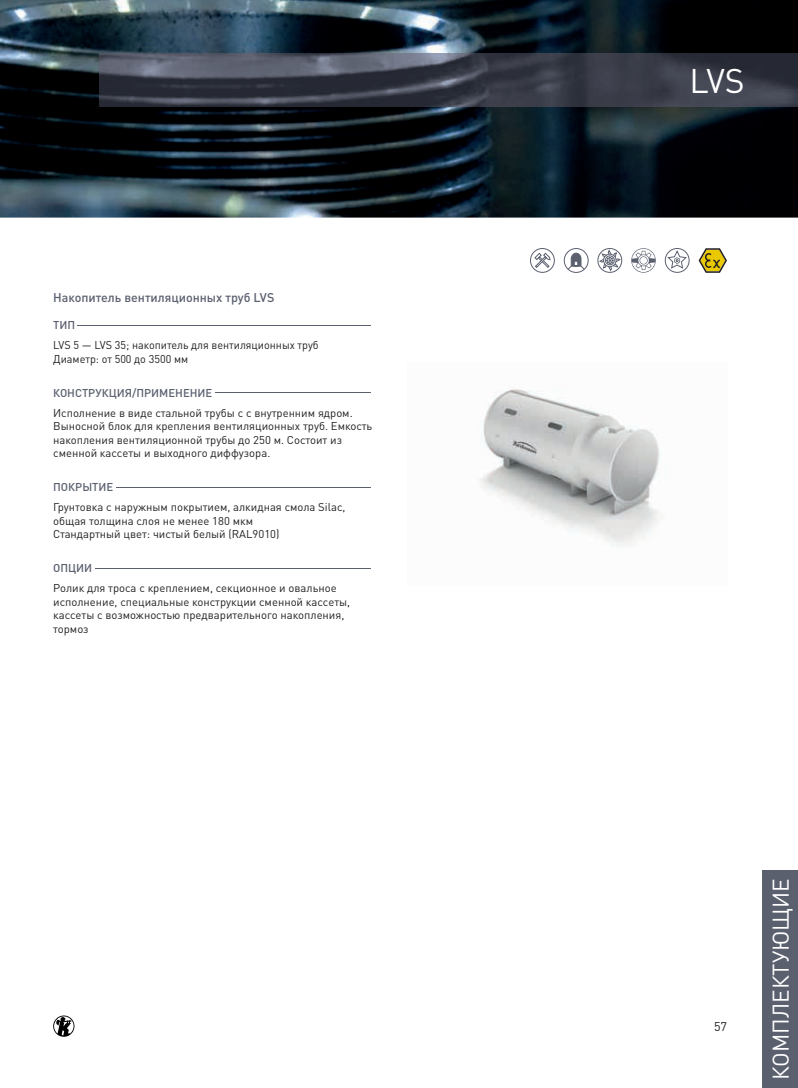
<style>
.page{position:relative;width:798px;height:1088px;background:#fff}
.page>*{position:absolute;margin:0;border:0;box-sizing:border-box;transform-origin:0 0}
.t1{font:33.75px "DIN Pro";color:#fff}
.t2{font:22.5px "DIN Pro";color:#fff}
.t3{font:500 12.5px "DIN Pro";color:#5b606f}
.t4{font:12.5px "DIN Pro";color:#231f20}
.t5{font:11.25px/13.5px "DIN Pro";color:#231f20}
.t6{font:11.25px/13.5px "DIN Pro";color:#231f20;scale:.96 1}
.t7{font:500 11.25px "DIN Pro";color:#5b606f}
</style>
<div class="page">
<svg style="left:698px;top:248px;width:28px;height:25px"></svg>
<svg style="left:53px;top:1015px;width:21px;height:22px"></svg>
<div style="left:664px;top:248px;width:25px;height:25px;border:1px solid #5b606f;border-radius:50%"></div>
<svg style="left:666px;top:250px;width:20px;height:19px"></svg>
<div style="left:597px;top:248px;width:24px;height:25px;border:1px solid #5b606f;border-radius:50%"></div>
<svg style="left:598px;top:249px;width:23px;height:23px"></svg>
<div style="left:530px;top:248px;width:24px;height:25px;border:1px solid #5b606f;border-radius:50%"></div>
<svg style="left:534px;top:252px;width:16px;height:16px"></svg>
<div style="left:563px;top:248px;width:25px;height:25px;border:1px solid #5b606f;border-radius:50%"></div>
<svg style="left:567px;top:253px;width:18px;height:17px"></svg>
<svg style="left:631px;top:248px;width:24px;height:25px"></svg>
<img style="left:0;top:0;width:797px;height:218px">
<img style="left:99px;top:53px;width:698px;height:53px">
<img style="left:480px;top:389px;width:180px;height:158px">
<div style="left:762px;top:870px;width:35px;height:218px;background:#5b606f"></div>
<hr style="left:95px;top:568px;width:276px;height:1px;background:#5b606f">
<hr style="left:116px;top:487px;width:255px;height:1px;background:#5b606f">
<hr style="left:215px;top:392px;width:156px;height:1px;background:#5b606f">
<hr style="left:78px;top:325px;width:293px;height:1px;background:#5b606f">
<p class="t3" style="left:53px;top:289px;width:222px">Накопитель вентиляционных труб LVS</p>
<p class="t7" style="left:53px;top:317px;width:24px">ТИП</p>
<p class="t6" style="left:53px;top:338px;width:278px">LVS 5 — LVS 35; накопитель для вентиляционных труб<br>Диаметр: от 500 до 3500 мм</p>
<p class="t7" style="left:53px;top:385px;width:161px">КОНСТРУКЦИЯ/ПРИМЕНЕНИЕ</p>
<p class="t5" style="left:53px;top:406px;width:320px">Исполнение в виде стальной трубы с с внутренним ядром.<br>Выносной блок для крепления вентиляционных труб. Емкость накопления вентиляционной трубы до 250 м. Состоит из сменной кассеты и выходного диффузора.</p>
<p class="t7" style="left:53px;top:479px;width:62px">ПОКРЫТИЕ</p>
<p class="t5" style="left:53px;top:500px;width:294px">Грунтовка с наружным покрытием, алкидная смола Silac, общая толщина слоя не менее 180 мкм<br>Стандартный цвет: чистый белый (RAL9010)</p>
<p class="t7" style="left:53px;top:560px;width:41px">ОПЦИИ</p>
<p class="t5" style="left:53px;top:581px;width:298px">Ролик для троса с креплением, секционное и овальное исполнение, специальные конструкции сменной кассеты, кассеты с возможностью предварительного накопления, тормоз</p>
<h1 class="t1" style="left:689px;top:57px;width:57px">LVS</h1>
<p class="t4" style="left:713px;top:1018px;width:15px">57</p>
<h2 class="t2" style="left:765px;top:1080px;width:203px;rotate:-90deg">КОМПЛЕКТУЮЩИЕ</h2>
</div>
